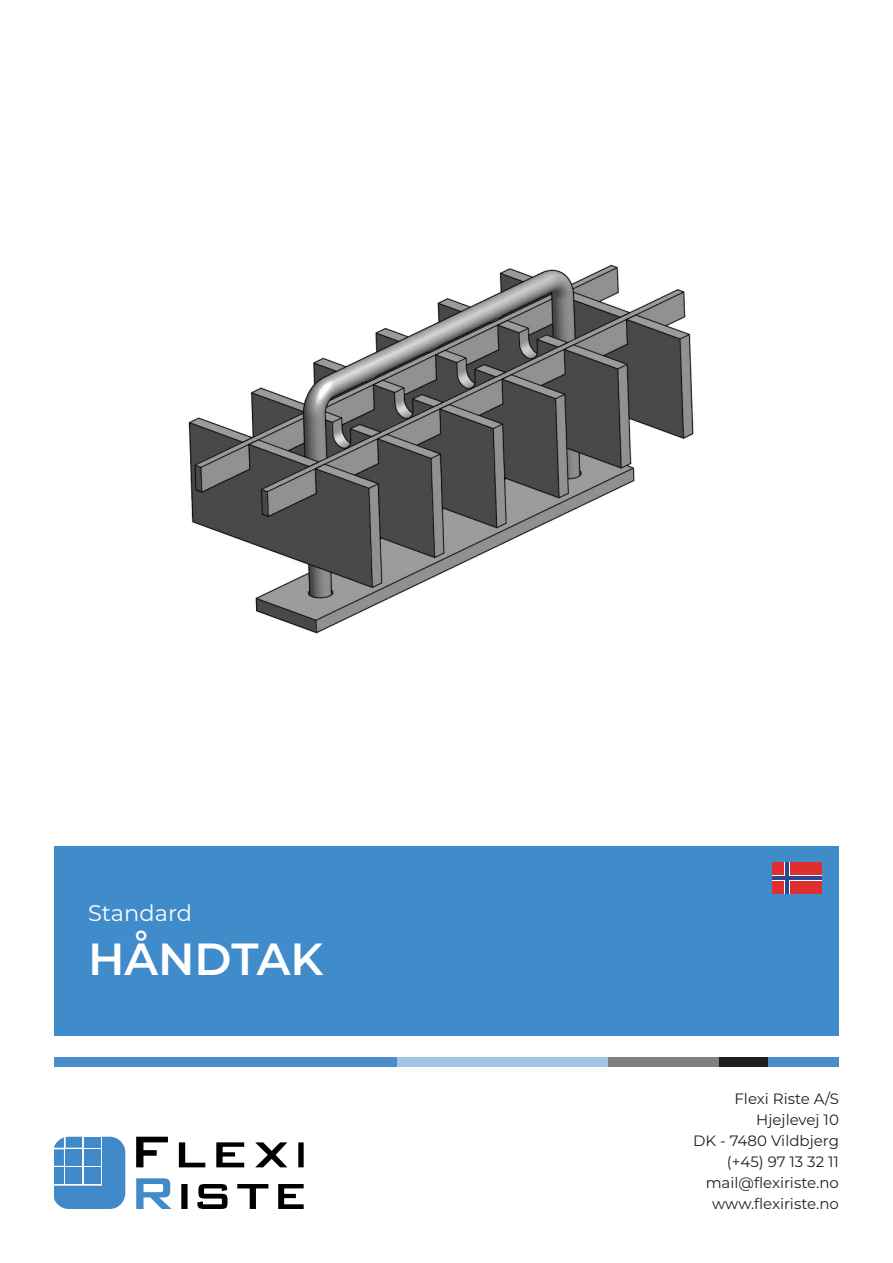
<style>
.page{position:relative;width:893px;height:1263px;background:#fff}
.page>*{position:absolute;margin:0;border:0;box-sizing:border-box;transform-origin:0 0}
.t1{font:600 45px "Montserrat";color:#fff}
.t2{font:22.5px "Montserrat";color:#fff}
.Broed_højre{font:15px "Montserrat";color:#231f20}
</style>
<div class="page">
<div style="left:768px;top:1057px;width:71px;height:10px;background:#498dcb"></div>
<div style="left:719px;top:1057px;width:49px;height:10px;background:#1d1d1b"></div>
<div style="left:608px;top:1057px;width:111px;height:10px;background:#7f7f7f"></div>
<div style="left:54px;top:1057px;width:343px;height:10px;background:#498dcb"></div>
<div style="left:397px;top:1057px;width:211px;height:10px;background:#a4c6e5"></div>
<div style="left:54px;top:847px;width:785px;height:189px;background:#408bca"></div>
<svg style="left:54px;top:1137px;width:71px;height:72px;background:#5798cf"></svg>
<div style="left:66px;top:1167px;width:16px;height:17px;background:#418ac9"></div>
<div style="left:84px;top:1149px;width:16px;height:17px;background:#418ac9"></div>
<svg style="left:136px;top:1137px;width:32px;height:30px"></svg>
<svg style="left:179px;top:1142px;width:26px;height:25px"></svg>
<svg style="left:216px;top:1142px;width:28px;height:25px"></svg>
<svg style="left:278px;top:1184px;width:26px;height:25px"></svg>
<svg style="left:255px;top:1142px;width:32px;height:25px"></svg>
<div style="left:298px;top:1142px;width:6px;height:25px;background:#000001"></div>
<svg style="left:136px;top:1178px;width:36px;height:31px"></svg>
<div style="left:181px;top:1184px;width:7px;height:25px;background:#000001"></div>
<svg style="left:197px;top:1184px;width:31px;height:25px"></svg>
<svg style="left:237px;top:1184px;width:31px;height:25px"></svg>
<div style="left:772px;top:863px;width:50px;height:31px;background:#de2e2e"></div>
<div style="left:772px;top:875px;width:50px;height:6px;background:#fff"></div>
<div style="left:784px;top:863px;width:6px;height:31px;background:#2e4594"></div>
<hr style="left:772px;top:876px;width:50px;height:4px;background:#2e4594">
<img style="left:188px;top:265px;width:506px;height:369px">
<img style="left:188px;top:265px;width:136px;height:73px">
<p class="t2" style="left:88px;top:897px;width:106px">Standard</p>
<p class="t1" style="left:88px;top:927px;width:237px">HÅNDTAK</p>
<p class="Broed_højre" style="left:734px;top:1088px;width:106px">Flexi Riste A/S</p>
<p class="Broed_højre" style="left:756px;top:1109px;width:84px">Hjejlevej 10</p>
<p class="Broed_højre" style="left:693px;top:1130px;width:147px">DK - 7480 Vildbjerg</p>
<p class="Broed_højre" style="left:727px;top:1151px;width:114px">(+45) 97 13 32 11</p>
<p class="Broed_højre" style="left:706px;top:1172px;width:135px">mail@flexiriste.no</p>
<p class="Broed_højre" style="left:712px;top:1193px;width:128px">www.flexiriste.no</p>
</div>
